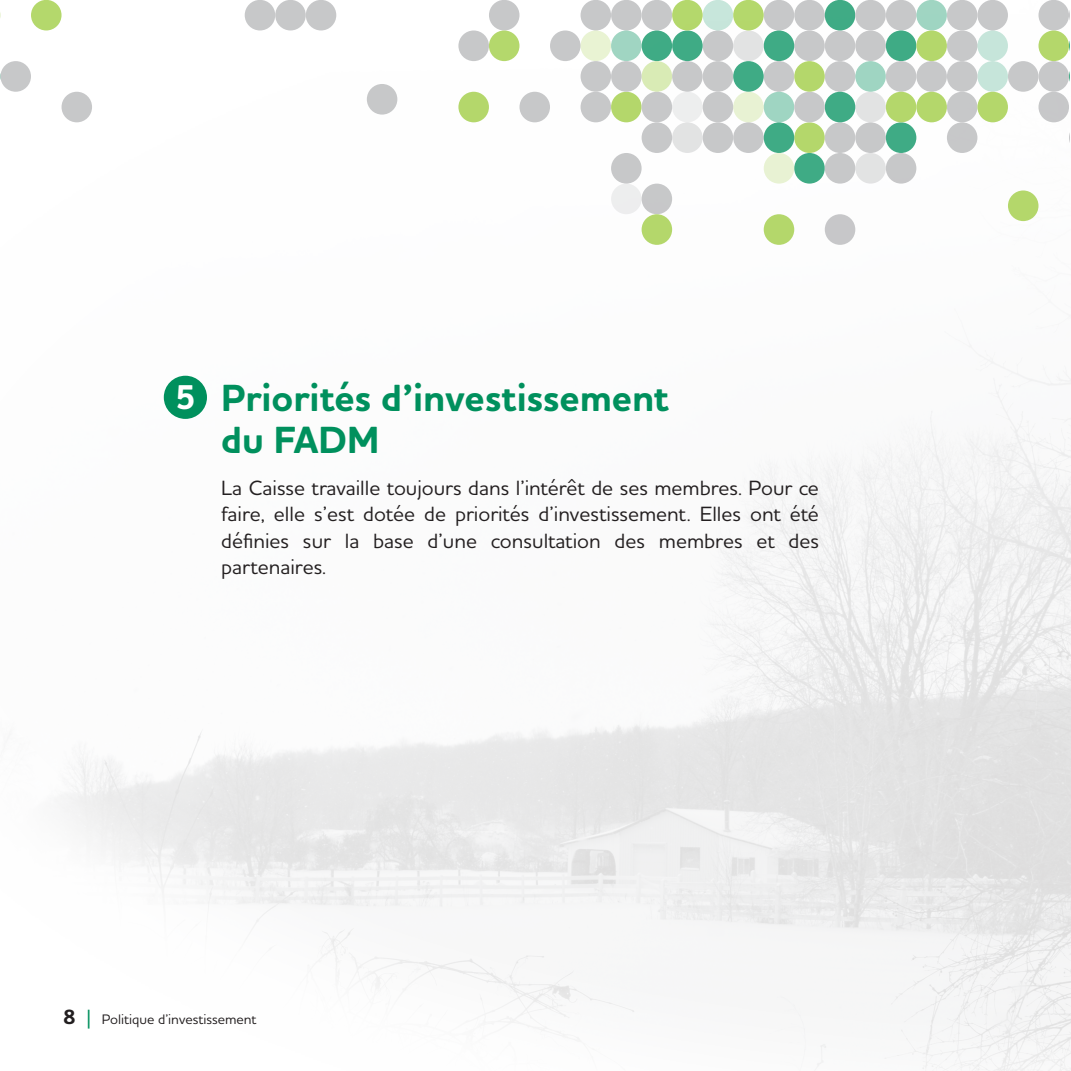
<style>
.page{position:relative;width:1071px;height:1071px;background:#fff}
.page>*{position:absolute;margin:0;border:0;box-sizing:border-box;transform-origin:0 0}
.t1{font:700 38.5px/42px "Houschka Pro";color:#00905d}
.t2{font:700 35px "Houschka Pro";color:#fff}
.t3{font:500 21px/26.2px "Houschka Pro";color:#231f20;text-align:justify}
.t4{font:500 14px "Houschka Pro";color:#231f20}
.s1{font-weight:700;font-size:21px}
.s2{font-size:21px;color:#00905d}
</style>
<div class="page">
<img style="left:11px;top:0;width:1060px;height:1071px">
<div style="left:164px;top:376px;width:43px;height:43px;background:#00905d;border-radius:50%"></div>
<svg style="left:1070px;top:979px;width:1px;height:92px"></svg>
<div style="left:31px;top:0;width:31px;height:30px;background:#b4d86c;border-radius:50%"></div>
<div style="left:245px;top:0;width:30px;height:30px;background:#c7c8c9;border-radius:50%"></div>
<div style="left:458px;top:30px;width:31px;height:31px;background:#c7c8c9;border-radius:50%"></div>
<div style="left:489px;top:0;width:30px;height:30px;background:#c7c8c9;border-radius:50%"></div>
<div style="left:519px;top:92px;width:31px;height:30px;background:#c7c8c9;border-radius:50%"></div>
<div style="left:550px;top:30px;width:31px;height:31px;background:#c7c8c9;border-radius:50%"></div>
<div style="left:581px;top:61px;width:30px;height:31px;background:#c7c8c9;border-radius:50%"></div>
<div style="left:581px;top:92px;width:30px;height:30px;background:#c7c8c9;border-radius:50%"></div>
<div style="left:611px;top:0;width:31px;height:30px;background:#c7c8c9;border-radius:50%"></div>
<div style="left:611px;top:92px;width:31px;height:30px;background:#b4d76b;border-radius:50%"></div>
<div style="left:611px;top:184px;width:31px;height:30px;background:#edeeee;border-radius:50%"></div>
<div style="left:642px;top:0;width:30px;height:30px;background:#c7c8c9;border-radius:50%"></div>
<div style="left:642px;top:92px;width:30px;height:30px;background:#c7c8c9;border-radius:50%"></div>
<div style="left:642px;top:122px;width:30px;height:31px;background:#c7c8c9;border-radius:50%"></div>
<div style="left:642px;top:184px;width:30px;height:30px;background:#c7c8c9;border-radius:50%"></div>
<div style="left:672px;top:61px;width:31px;height:31px;background:#c7c8c9;border-radius:50%"></div>
<div style="left:672px;top:122px;width:31px;height:31px;background:#e2e3e3;border-radius:50%"></div>
<div style="left:703px;top:30px;width:30px;height:31px;background:#c7c8c9;border-radius:50%"></div>
<div style="left:703px;top:61px;width:30px;height:31px;background:#c7c8c9;border-radius:50%"></div>
<div style="left:733px;top:122px;width:31px;height:31px;background:#c7c8c9;border-radius:50%"></div>
<div style="left:764px;top:0;width:30px;height:30px;background:#c7c8c9;border-radius:50%"></div>
<div style="left:764px;top:61px;width:30px;height:31px;background:#c7c8c9;border-radius:50%"></div>
<div style="left:794px;top:0;width:31px;height:30px;background:#c7c8c9;border-radius:50%"></div>
<div style="left:794px;top:30px;width:31px;height:31px;background:#c7c8c9;border-radius:50%"></div>
<div style="left:794px;top:122px;width:31px;height:31px;background:#b4d76b;border-radius:50%"></div>
<div style="left:825px;top:30px;width:30px;height:31px;background:#c7c8c9;border-radius:50%"></div>
<div style="left:825px;top:61px;width:30px;height:31px;background:#c7c8c9;border-radius:50%"></div>
<div style="left:825px;top:122px;width:30px;height:31px;background:#c7c8c9;border-radius:50%"></div>
<div style="left:1008px;top:190px;width:31px;height:31px;background:#b4d76b;border-radius:50%"></div>
<div style="left:367px;top:84px;width:30px;height:31px;background:#c7c8c9;border-radius:50%"></div>
<div style="left:855px;top:30px;width:31px;height:31px;background:#c7c8c9;border-radius:50%"></div>
<div style="left:855px;top:92px;width:31px;height:30px;background:#e2e3e3;border-radius:50%"></div>
<div style="left:855px;top:122px;width:31px;height:31px;background:#c7c8c9;border-radius:50%"></div>
<div style="left:855px;top:153px;width:31px;height:31px;background:#e2e3e3;border-radius:50%"></div>
<div style="left:886px;top:0;width:30px;height:30px;background:#c7c8c9;border-radius:50%"></div>
<div style="left:886px;top:153px;width:30px;height:31px;background:#c7c8c9;border-radius:50%"></div>
<div style="left:916px;top:61px;width:31px;height:31px;background:#c7c8c9;border-radius:50%"></div>
<div style="left:947px;top:30px;width:30px;height:31px;background:#c7c8c9;border-radius:50%"></div>
<div style="left:947px;top:92px;width:30px;height:30px;background:#c7c8c9;border-radius:50%"></div>
<div style="left:947px;top:122px;width:30px;height:31px;background:#c7c8c9;border-radius:50%"></div>
<div style="left:977px;top:0;width:31px;height:30px;background:#c7c8c9;border-radius:50%"></div>
<div style="left:1008px;top:61px;width:31px;height:31px;background:#c7c8c9;border-radius:50%"></div>
<div style="left:1039px;top:0;width:30px;height:30px;background:#c7c8c9;border-radius:50%"></div>
<div style="left:1039px;top:92px;width:30px;height:30px;background:#c7c8c9;border-radius:50%"></div>
<div style="left:611px;top:30px;width:31px;height:31px;background:#a0d5c2;border-radius:50%"></div>
<div style="left:642px;top:30px;width:30px;height:31px;background:#3fab85;border-radius:50%"></div>
<div style="left:672px;top:30px;width:31px;height:31px;background:#3fab85;border-radius:50%"></div>
<div style="left:703px;top:0;width:30px;height:30px;background:#c7e6db;border-radius:50%"></div>
<div style="left:733px;top:61px;width:31px;height:31px;background:#3fab85;border-radius:50%"></div>
<div style="left:764px;top:30px;width:30px;height:31px;background:#3fab85;border-radius:50%"></div>
<div style="left:764px;top:92px;width:30px;height:30px;background:#9fd5c2;border-radius:50%"></div>
<div style="left:764px;top:122px;width:30px;height:31px;background:#3fab85;border-radius:50%"></div>
<div style="left:794px;top:153px;width:31px;height:31px;background:#3fab85;border-radius:50%"></div>
<div style="left:825px;top:0;width:30px;height:30px;background:#40ab85;border-radius:50%"></div>
<div style="left:825px;top:92px;width:30px;height:30px;background:#3fab85;border-radius:50%"></div>
<div style="left:855px;top:61px;width:31px;height:31px;background:#9fd5c2;border-radius:50%"></div>
<div style="left:886px;top:30px;width:30px;height:31px;background:#3fab85;border-radius:50%"></div>
<div style="left:886px;top:122px;width:30px;height:31px;background:#3fab85;border-radius:50%"></div>
<div style="left:916px;top:0;width:31px;height:30px;background:#9fd5c2;border-radius:50%"></div>
<div style="left:977px;top:30px;width:31px;height:31px;background:#c6e5da;border-radius:50%"></div>
<div style="left:977px;top:61px;width:31px;height:31px;background:#c6e5da;border-radius:50%"></div>
<div style="left:0;top:61px;width:31px;height:31px;background:#c7c8c9;border-radius:50%"></div>
<div style="left:62px;top:92px;width:30px;height:30px;background:#c7c8c9;border-radius:50%"></div>
<div style="left:275px;top:0;width:31px;height:30px;background:#c7c8c9;border-radius:50%"></div>
<div style="left:306px;top:0;width:30px;height:30px;background:#c7c8c9;border-radius:50%"></div>
<div style="left:581px;top:0;width:30px;height:30px;background:#c7c8c9;border-radius:50%"></div>
<div style="left:611px;top:61px;width:31px;height:31px;background:#c7c8c9;border-radius:50%"></div>
<div style="left:611px;top:153px;width:31px;height:31px;background:#c7c8c9;border-radius:50%"></div>
<div style="left:672px;top:92px;width:31px;height:30px;background:#edeeee;border-radius:50%"></div>
<div style="left:703px;top:92px;width:30px;height:30px;background:#c7c8c9;border-radius:50%"></div>
<div style="left:703px;top:122px;width:30px;height:31px;background:#c7c8c9;border-radius:50%"></div>
<div style="left:733px;top:30px;width:31px;height:31px;background:#e2e3e3;border-radius:50%"></div>
<div style="left:794px;top:92px;width:31px;height:30px;background:#c7c8c9;border-radius:50%"></div>
<div style="left:825px;top:153px;width:30px;height:31px;background:#c7c8c9;border-radius:50%"></div>
<div style="left:825px;top:214px;width:30px;height:31px;background:#c7c7c9;border-radius:50%"></div>
<div style="left:855px;top:0;width:31px;height:30px;background:#c7c8c9;border-radius:50%"></div>
<div style="left:886px;top:61px;width:30px;height:31px;background:#c7c8c9;border-radius:50%"></div>
<div style="left:947px;top:0;width:30px;height:30px;background:#c7c8c9;border-radius:50%"></div>
<div style="left:947px;top:61px;width:30px;height:31px;background:#c7c8c9;border-radius:50%"></div>
<div style="left:1039px;top:61px;width:30px;height:31px;background:#c7c8c9;border-radius:50%"></div>
<svg style="left:1069px;top:0;width:1px;height:92px"></svg>
<svg style="left:1069px;top:122px;width:1px;height:31px"></svg>
<div style="left:458px;top:92px;width:31px;height:30px;background:#b4d76b;border-radius:50%"></div>
<div style="left:489px;top:30px;width:30px;height:31px;background:#b4d86c;border-radius:50%"></div>
<div style="left:581px;top:30px;width:30px;height:31px;background:#e9f3d3;border-radius:50%"></div>
<div style="left:642px;top:61px;width:30px;height:31px;background:#d9ebb5;border-radius:50%"></div>
<div style="left:642px;top:214px;width:30px;height:31px;background:#b4d76b;border-radius:50%"></div>
<div style="left:672px;top:0;width:31px;height:30px;background:#b4d86c;border-radius:50%"></div>
<div style="left:733px;top:0;width:31px;height:30px;background:#b4d86c;border-radius:50%"></div>
<div style="left:733px;top:92px;width:31px;height:30px;background:#e8f2d3;border-radius:50%"></div>
<div style="left:764px;top:153px;width:30px;height:31px;background:#e8f2d3;border-radius:50%"></div>
<div style="left:764px;top:214px;width:30px;height:31px;background:#b4d76b;border-radius:50%"></div>
<div style="left:794px;top:61px;width:31px;height:31px;background:#b4d76b;border-radius:50%"></div>
<div style="left:886px;top:92px;width:30px;height:30px;background:#b4d76b;border-radius:50%"></div>
<div style="left:916px;top:30px;width:31px;height:31px;background:#b4d76b;border-radius:50%"></div>
<div style="left:916px;top:92px;width:31px;height:30px;background:#b4d76b;border-radius:50%"></div>
<div style="left:977px;top:92px;width:31px;height:30px;background:#b4d76b;border-radius:50%"></div>
<div style="left:1039px;top:30px;width:30px;height:31px;background:#b4d76b;border-radius:50%"></div>
<h2 class="t2" style="left:175px;top:375px;width:22px">5</h2>
<h1 class="t1" style="left:221px;top:378px;width:449px">Priorités d’investissement du FADM</h1>
<p class="t3" style="left:221px;top:474px;width:599px">La Caisse travaille toujours dans l’intérêt de ses membres. Pour ce faire, elle s’est dotée de priorités d’investissement. Elles ont été définies sur la base d’une consultation des membres et des partenaires.</p>
<p class="t4" style="left:63px;top:1010px;width:195px"><span class="s1">8</span> <span class="s2">|</span> Politique d’investissement</p>
</div>
